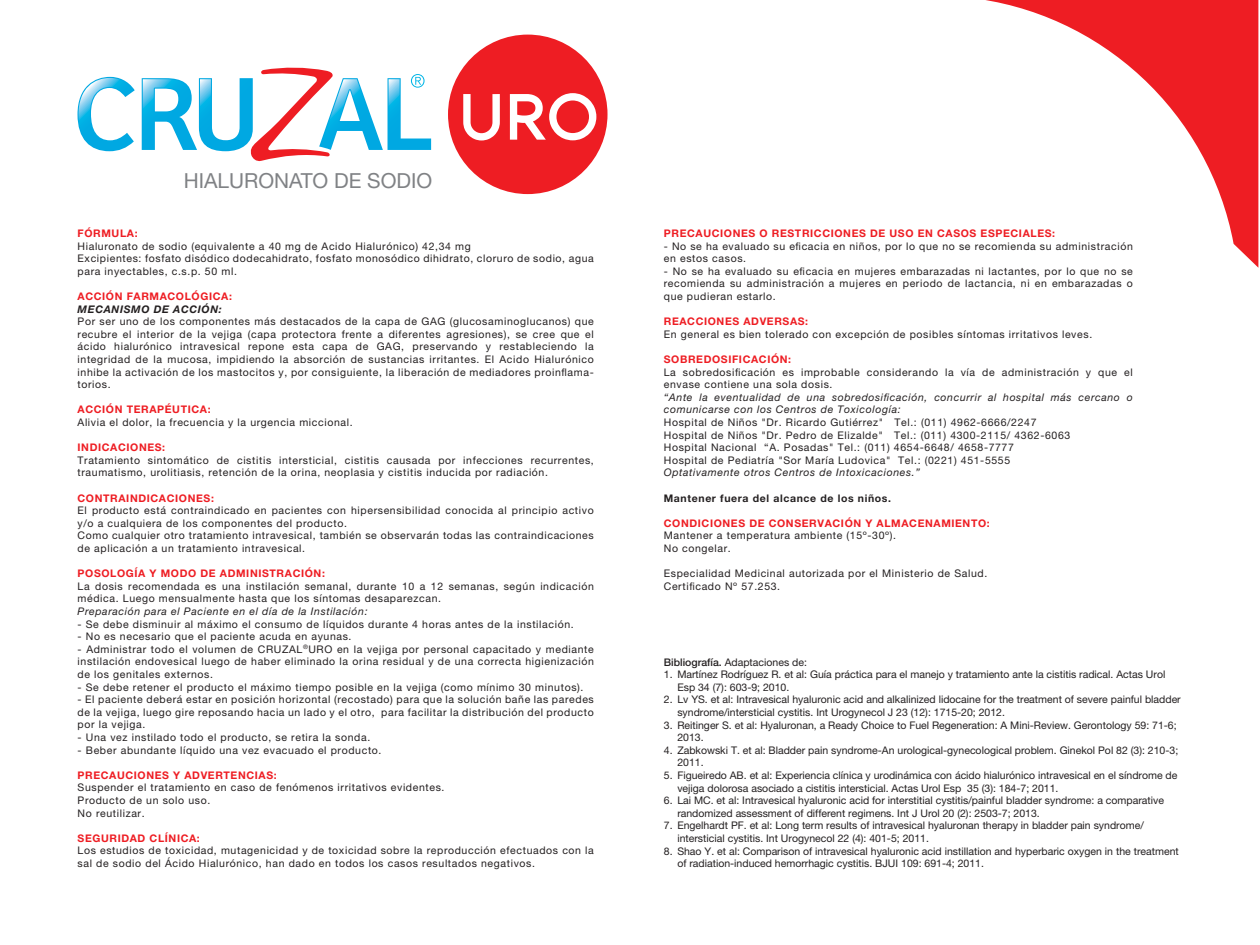
<style>
.page{position:relative;width:1260px;height:945px;background:#fff}
.page>*{position:absolute;margin:0;border:0;box-sizing:border-box;transform-origin:0 0}
.t1{font:20.82px "Helvetica Neue LT Std";color:#808285}
.t2{font:10.5px/12.6px "Helvetica Neue LT Pro";letter-spacing:.06em;color:#231f20}
.t3{font:10.5px/12.6px "Helvetica Neue LT Pro";color:#231f20}
.t4{font:700 10.5px "Helvetica Neue LT Pro";letter-spacing:.06em;color:#ee1d23}
.t5{font:italic 10.5px/12.6px "Helvetica Neue LT Pro";letter-spacing:.06em;color:#231f20}
.t6{font:700 10.5px "Helvetica Neue LT Pro";letter-spacing:.06em;color:#231f20}
.t7{font:italic 700 10.5px "Helvetica Neue LT Pro";letter-spacing:.06em;color:#231f20}
.s1{font-weight:500}
</style>
<div class="page">
<svg style="left:986px;top:0;width:272px;height:268px"></svg>
<svg style="left:78px;top:77px;width:57px;height:74px"></svg>
<svg style="left:142px;top:67px;width:289px;height:95px"></svg>
<div style="left:448px;top:35px;width:160px;height:159px;background:#ee1d23;border-radius:50%"></div>
<svg style="left:463px;top:94px;width:37px;height:46px"></svg>
<svg style="left:510px;top:93px;width:86px;height:47px"></svg>
<h1 class="t1" style="left:184px;top:168px;width:250px">HIALURONATO DE SODIO</h1>
<p class="t4" style="left:78px;top:227px;width:62px">FÓRMULA:</p>
<p class="t2" style="left:78px;top:239px;width:518px">Hialuronato de sodio (equivalente a 40 mg de Acido Hialurónico) 42,34 mg<br>Excipientes: fosfato disódico dodecahidrato, fosfato monosódico dihidrato, cloruro de sodio, agua para inyectables, c.s.p. 50 ml.</p>
<p class="t4" style="left:78px;top:290px;width:156px">ACCIÓN FARMACOLÓGICA:</p>
<p class="t7" style="left:78px;top:302px;width:146px">MECANISMO DE ACCIÓN:</p>
<p class="t2" style="left:78px;top:315px;width:518px;text-align:justify">Por ser uno de los componentes más destacados de la capa de GAG (glucosaminoglucanos) que recubre el interior de la vejiga (capa protectora frente a diferentes agresiones), se cree que el ácido hialurónico intravesical repone esta capa de GAG, preservando y restableciendo la integridad de la mucosa, impidiendo la absorción de sustancias irritantes. El Acido Hialurónico inhibe la activación de los mastocitos y, por consiguiente, la liberación de mediadores proinflama&shy;torios.</p>
<p class="t4" style="left:78px;top:403px;width:135px">ACCIÓN TERAPÉUTICA:</p>
<p class="t2" style="left:78px;top:416px;width:277px">Alivia el dolor, la frecuencia y la urgencia miccional.</p>
<p class="t4" style="left:78px;top:441px;width:89px">INDICACIONES:</p>
<p class="t2" style="left:78px;top:454px;width:518px">Tratamiento sintomático de cistitis intersticial, cistitis causada por infecciones recurrentes, traumatismo, urolitiasis, retención de la orina, neoplasia y cistitis inducida por radiación.</p>
<p class="t4" style="left:78px;top:491px;width:138px">CONTRAINDICACIONES:</p>
<p class="t2" style="left:78px;top:504px;width:518px">El producto está contraindicado en pacientes con hipersensibilidad conocida al principio activo y/o a cualquiera de los componentes del producto.<br>Como cualquier otro tratamiento intravesical, también se observarán todas las contraindicaciones de aplicación a un tratamiento intravesical.</p>
<p class="t4" style="left:78px;top:567px;width:249px">POSOLOGÍA Y MODO DE ADMINISTRACIÓN:</p>
<p class="t2" style="left:78px;top:580px;width:518px">La dosis recomendada es una instilación semanal, durante 10 a 12 semanas, según indicación médica. Luego mensualmente hasta que los síntomas desaparezcan.</p>
<p class="t5" style="left:78px;top:605px;width:292px">Preparación para el Paciente en el día de la Instilación:</p>
<p class="t2" style="left:78px;top:617px;width:498px">- Se debe disminuir al máximo el consumo de líquidos durante 4 horas antes de la instilación.</p>
<p class="t2" style="left:78px;top:630px;width:275px">- No es necesario que el paciente acuda en ayunas.</p>
<p class="t2" style="left:78px;top:643px;width:518px;text-align:justify">- Administrar todo el volumen de CRUZAL<sup>®</sup>URO en la vejiga por personal capacitado y mediante instilación endovesical luego de haber eliminado la orina residual y de una correcta higienización de los genitales externos.</p>
<p class="t2" style="left:78px;top:680px;width:507px">- Se debe retener el producto el máximo tiempo posible en la vejiga (como mínimo 30 minutos).</p>
<p class="t2" style="left:78px;top:693px;width:518px;text-align:justify">- El paciente deberá estar en posición horizontal (recostado) para que la solución bañe las paredes de la vejiga, luego gire reposando hacia un lado y el otro, para facilitar la distribución del producto por la vejiga.</p>
<p class="t2" style="left:78px;top:731px;width:294px">- Una vez instilado todo el producto, se retira la sonda.</p>
<p class="t2" style="left:78px;top:743px;width:305px">- Beber abundante líquido una vez evacuado el producto.</p>
<p class="t4" style="left:78px;top:769px;width:201px">PRECAUCIONES Y ADVERTENCIAS:</p>
<p class="t2" style="left:78px;top:781px;width:368px">Suspender el tratamiento en caso de fenómenos irritativos evidentes.<br>Producto de un solo uso.<br>No reutilizar.</p>
<p class="t4" style="left:78px;top:832px;width:124px">SEGURIDAD CLÍNICA:</p>
<p class="t2" style="left:78px;top:844px;width:518px">Los estudios de toxicidad, mutagenicidad y de toxicidad sobre la reproducción efectuados con la sal de sodio del Ácido Hialurónico, han dado en todos los casos resultados negativos.</p>
<p class="t4" style="left:664px;top:227px;width:393px">PRECAUCIONES O RESTRICCIONES DE USO EN CASOS ESPECIALES:</p>
<p class="t2" style="left:664px;top:239px;width:471px">- No se ha evaluado su eficacia en niños, por lo que no se recomienda su administración en estos casos.</p>
<p class="t2" style="left:664px;top:265px;width:471px;text-align:justify">- No se ha evaluado su eficacia en mujeres embarazadas ni lactantes, por lo que no se recomienda su administración a mujeres en periodo de lactancia, ni en embarazadas o que pudieran estarlo.</p>
<p class="t4" style="left:664px;top:315px;width:146px">REACCIONES ADVERSAS:</p>
<p class="t2" style="left:664px;top:328px;width:430px">En general es bien tolerado con excepción de posibles síntomas irritativos leves.</p>
<p class="t4" style="left:664px;top:353px;width:129px">SOBREDOSIFICACIÓN:</p>
<p class="t2" style="left:664px;top:365px;width:471px">La sobredosificación es improbable considerando la vía de administración y que el envase contiene una sola dosis.</p>
<p class="t5" style="left:664px;top:391px;width:470px">“Ante la eventualidad de una sobredosificación, concurrir al hospital más cercano o comunicarse con los Centros de Toxicología:</p>
<p class="t2" style="left:664px;top:416px;width:408px">Hospital de Niños "Dr. Ricardo Gutiérrez" Tel.: (011) 4962-6666/2247<br>Hospital de Niños "Dr. Pedro de Elizalde" Tel.: (011) 4300-2115/ 4362-6063<br>Hospital Nacional “A. Posadas" Tel.: (011) 4654-6648/ 4658-7777<br>Hospital de Pediatría "Sor María Ludovica" Tel.: (0221) 451-5555</p>
<p class="t5" style="left:664px;top:466px;width:258px">Optativamente otros Centros de Intoxicaciones.”</p>
<p class="t6" style="left:664px;top:491px;width:229px">Mantener fuera del alcance de los niños.</p>
<p class="t4" style="left:664px;top:517px;width:328px">CONDICIONES DE CONSERVACIÓN Y ALMACENAMIENTO:</p>
<p class="t2" style="left:664px;top:529px;width:234px">Mantener a temperatura ambiente (15º-30º).<br>No congelar.</p>
<p class="t2" style="left:664px;top:567px;width:325px">Especialidad Medicinal autorizada por el Ministerio de Salud.<br>Certificado Nº 57.253.</p>
<p class="t3" style="left:664px;top:655px;width:145px"><span class="s1">Bibliografía.</span> Adaptaciones de:</p>
<p class="t3" style="left:677px;top:668px;width:490px;text-indent:-14px">1. Martínez Rodríguez R. et al: Guía práctica para el manejo y tratamiento ante la cistitis radical. Actas Urol<br>Esp 34 (7): 603-9; 2010.</p>
<p class="t3" style="left:677px;top:693px;width:505px;text-indent:-14px">2. Lv YS. et al: Intravesical hyaluronic acid and alkalinized lidocaine for the treatment of severe painful bladder syndrome/intersticial cystitis. Int Urogynecol J 23 (12): 1715-20; 2012.</p>
<p class="t3" style="left:677px;top:718px;width:501px;text-indent:-14px">3. Reitinger S. et al: Hyaluronan, a Ready Choice to Fuel Regeneration: A Mini-Review. Gerontology 59: 71-6;<br>2013.</p>
<p class="t3" style="left:677px;top:744px;width:502px;text-indent:-14px">4. Zabkowski T. et al: Bladder pain syndrome-An urological-gynecological problem. Ginekol Pol 82 (3): 210-3;<br>2011.</p>
<p class="t3" style="left:677px;top:769px;width:502px;text-indent:-14px">5. Figueiredo AB. et al: Experiencia clínica y urodinámica con ácido hialurónico intravesical en el síndrome de vejiga dolorosa asociado a cistitis intersticial. Actas Urol Esp 35 (3): 184-7; 2011.</p>
<p class="t3" style="left:677px;top:794px;width:488px;text-indent:-14px">6. Lai MC. et al: Intravesical hyaluronic acid for interstitial cystitis/painful bladder syndrome: a comparative randomized assessment of different regimens. Int J Urol 20 (2): 2503-7; 2013.</p>
<p class="t3" style="left:677px;top:819px;width:468px;text-indent:-14px">7. Engelhardt PF. et al: Long term results of intravesical hyaluronan therapy in bladder pain syndrome/ intersticial cystitis. Int Urogynecol 22 (4): 401-5; 2011.</p>
<p class="t3" style="left:677px;top:844px;width:503px;text-indent:-14px">8. Shao Y. et al: Comparison of intravesical hyaluronic acid instillation and hyperbaric oxygen in the treatment of radiation-induced hemorrhagic cystitis. BJUI 109: 691-4; 2011.</p>
</div>
